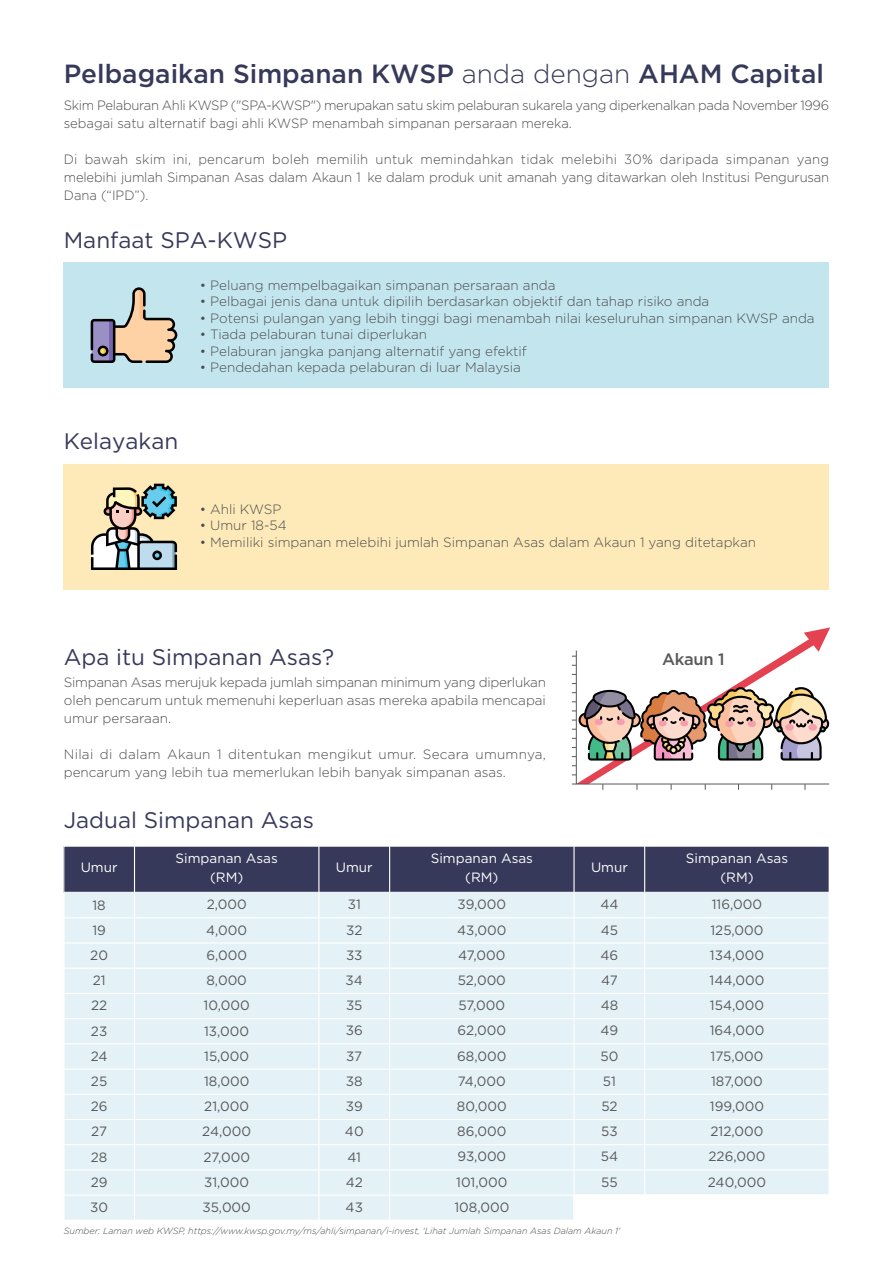
<style>
.page{position:relative;width:893px;height:1263px;background:#fff}
.page>*{position:absolute;margin:0;border:0;box-sizing:border-box;transform-origin:0 0}
.t1{font:500 26.25px "Gotham";color:#37395a}
.t2{font:22.5px "Gotham";color:#37395a}
.t3{font:500 16.5px "Gotham";letter-spacing:-.015em;color:#58595b}
.t4{font:300 13.5px/18px "Gotham";color:#4d4d4f;text-align:justify}
.t5{font:13.5px/25.2px "Gotham";color:#58595b}
.t6{font:300 13.5px/18px "Gotham";letter-spacing:-.02em;color:#4d4d4f}
.t7{font:13.5px/18.9px "Gotham";color:#fff;text-align:center}
.t8{font:italic 300 9px "Gotham";color:#4d4d4f}
.s1{font-weight:300}
</style>
<div class="page">
<div style="left:64px;top:262px;width:765px;height:126px;background:#c3e6ee"></div>
<svg style="left:91px;top:287px;width:86px;height:76px"></svg>
<div style="left:64px;top:464px;width:765px;height:125px;background:#feeab8"></div>
<svg style="left:91px;top:484px;width:86px;height:86px"></svg>
<svg style="left:572px;top:627px;width:258px;height:163px"></svg>
<svg style="left:63px;top:846px;width:766px;height:374px;background:#cfdbe3"></svg>
<hr style="left:64px;top:892px;width:765px;height:1px;background:#fff">
<hr style="left:64px;top:917px;width:765px;height:1px;background:#fff">
<hr style="left:64px;top:942px;width:765px;height:1px;background:#fff">
<hr style="left:64px;top:968px;width:765px;height:1px;background:#fff">
<hr style="left:64px;top:993px;width:765px;height:1px;background:#fff">
<hr style="left:64px;top:1018px;width:765px;height:1px;background:#fff">
<hr style="left:64px;top:1043px;width:765px;height:1px;background:#fff">
<hr style="left:64px;top:1068px;width:765px;height:1px;background:#fff">
<hr style="left:64px;top:1094px;width:765px;height:1px;background:#fff">
<hr style="left:64px;top:1119px;width:765px;height:1px;background:#fff">
<hr style="left:64px;top:1144px;width:765px;height:1px;background:#fff">
<hr style="left:64px;top:1169px;width:765px;height:1px;background:#fff">
<hr style="left:64px;top:1194px;width:765px;height:2px;background:#fff">
<hr style="left:134px;top:846px;width:1px;height:374px;background:#fff">
<hr style="left:389px;top:846px;width:1px;height:374px;background:#fff">
<hr style="left:318px;top:846px;width:1px;height:374px;background:#fff">
<hr style="left:573px;top:846px;width:2px;height:374px;background:#fff">
<hr style="left:644px;top:846px;width:1px;height:349px;background:#fff">
<h1 class="t1" style="left:64px;top:56px;width:762px">Pelbagaikan Simpanan KWSP <span class="s1">anda dengan</span> AHAM Capital</h1>
<p class="t6" style="left:64px;top:96px;width:767px">Skim Pelaburan Ahli KWSP ("SPA-KWSP") merupakan satu skim pelaburan sukarela yang diperkenalkan pada November 1996 sebagai satu alternatif bagi ahli KWSP menambah simpanan persaraan mereka.</p>
<p class="t4" style="left:64px;top:150px;width:767px">Di bawah skim ini, pencarum boleh memilih untuk memindahkan tidak melebihi 30% daripada simpanan yang melebihi jumlah Simpanan Asas dalam Akaun 1 ke dalam produk unit amanah yang ditawarkan oleh Institusi Pengurusan Dana (“IPD”).</p>
<h2 class="t2" style="left:64px;top:225px;width:225px">Manfaat SPA-KWSP</h2>
<h2 class="t2" style="left:64px;top:427px;width:116px">Kelayakan</h2>
<p class="t4" style="left:200px;top:276px;width:357px">• Peluang mempelbagaikan simpanan persaraan anda</p>
<p class="t4" style="left:200px;top:292px;width:511px">• Pelbagai jenis dana untuk dipilih berdasarkan objektif dan tahap risiko anda</p>
<p class="t4" style="left:200px;top:309px;width:616px">• Potensi pulangan yang lebih tinggi bagi menambah nilai keseluruhan simpanan KWSP anda</p>
<p class="t4" style="left:200px;top:325px;width:229px">• Tiada pelaburan tunai diperlukan</p>
<p class="t4" style="left:200px;top:342px;width:328px">• Pelaburan jangka panjang alternatif yang efektif</p>
<p class="t4" style="left:200px;top:358px;width:322px">• Pendedahan kepada pelaburan di luar Malaysia</p>
<p class="t4" style="left:200px;top:500px;width:83px">• Ahli KWSP</p>
<p class="t4" style="left:200px;top:516px;width:88px">• Umur 18-54</p>
<p class="t4" style="left:200px;top:533px;width:558px">• Memiliki simpanan melebihi jumlah Simpanan Asas dalam Akaun 1 yang ditetapkan</p>
<h2 class="t2" style="left:64px;top:642px;width:272px">Apa itu Simpanan Asas?</h2>
<p class="t4" style="left:64px;top:673px;width:484px">Simpanan Asas merujuk kepada jumlah simpanan minimum yang diperlukan oleh pencarum untuk memenuhi keperluan asas mereka apabila mencapai umur persaraan.</p>
<p class="t4" style="left:64px;top:745px;width:484px">Nilai di dalam Akaun 1 ditentukan mengikut umur. Secara umumnya, pencarum yang lebih tua memerlukan lebih banyak simpanan asas.</p>
<h2 class="t2" style="left:64px;top:806px;width:252px">Jadual Simpanan Asas</h2>
<p class="t3" style="left:662px;top:649px;width:64px">Akaun 1</p>
<p class="t7" style="left:81px;top:857px;width:38px">Umur</p>
<p class="t7" style="left:176px;top:849px;width:104px">Simpanan Asas (RM)</p>
<p class="t7" style="left:336px;top:857px;width:38px">Umur</p>
<p class="t7" style="left:431px;top:849px;width:104px">Simpanan Asas (RM)</p>
<p class="t7" style="left:591px;top:857px;width:38px">Umur</p>
<p class="t7" style="left:686px;top:849px;width:104px">Simpanan Asas (RM)</p>
<p class="t5" style="left:90px;top:892px;width:19px">18<br>19<br>20<br>21<br>22<br>23<br>24<br>25<br>26<br>27<br>28<br>29<br>30</p>
<p class="t5" style="left:202px;top:892px;width:50px;text-align:center">2,000<br>4,000<br>6,000<br>8,000<br>10,000<br>13,000<br>15,000<br>18,000<br>21,000<br>24,000<br>27,000<br>31,000<br>35,000</p>
<p class="t5" style="left:345px;top:892px;width:20px">31<br>32<br>33<br>34<br>35<br>36<br>37<br>38<br>39<br>40<br>41<br>42<br>43</p>
<p class="t5" style="left:454px;top:892px;width:56px;text-align:center">39,000<br>43,000<br>47,000<br>52,000<br>57,000<br>62,000<br>68,000<br>74,000<br>80,000<br>86,000<br>93,000<br>101,000<br>108,000</p>
<p class="t5" style="left:600px;top:892px;width:20px">44<br>45<br>46<br>47<br>48<br>49<br>50<br>51<br>52<br>53<br>54<br>55</p>
<p class="t5" style="left:708px;top:892px;width:60px">116,000<br>125,000<br>134,000<br>144,000<br>154,000<br>164,000<br>175,000<br>187,000<br>199,000<br>212,000<br>226,000<br>240,000</p>
<p class="t8" style="left:64px;top:1225px;width:558px">Sumber: Laman web KWSP, https://www.kwsp.gov.my/ms/ahli/simpanan/i-invest, 'Lihat Jumlah Simpanan Asas Dalam Akaun 1'</p>
</div>
